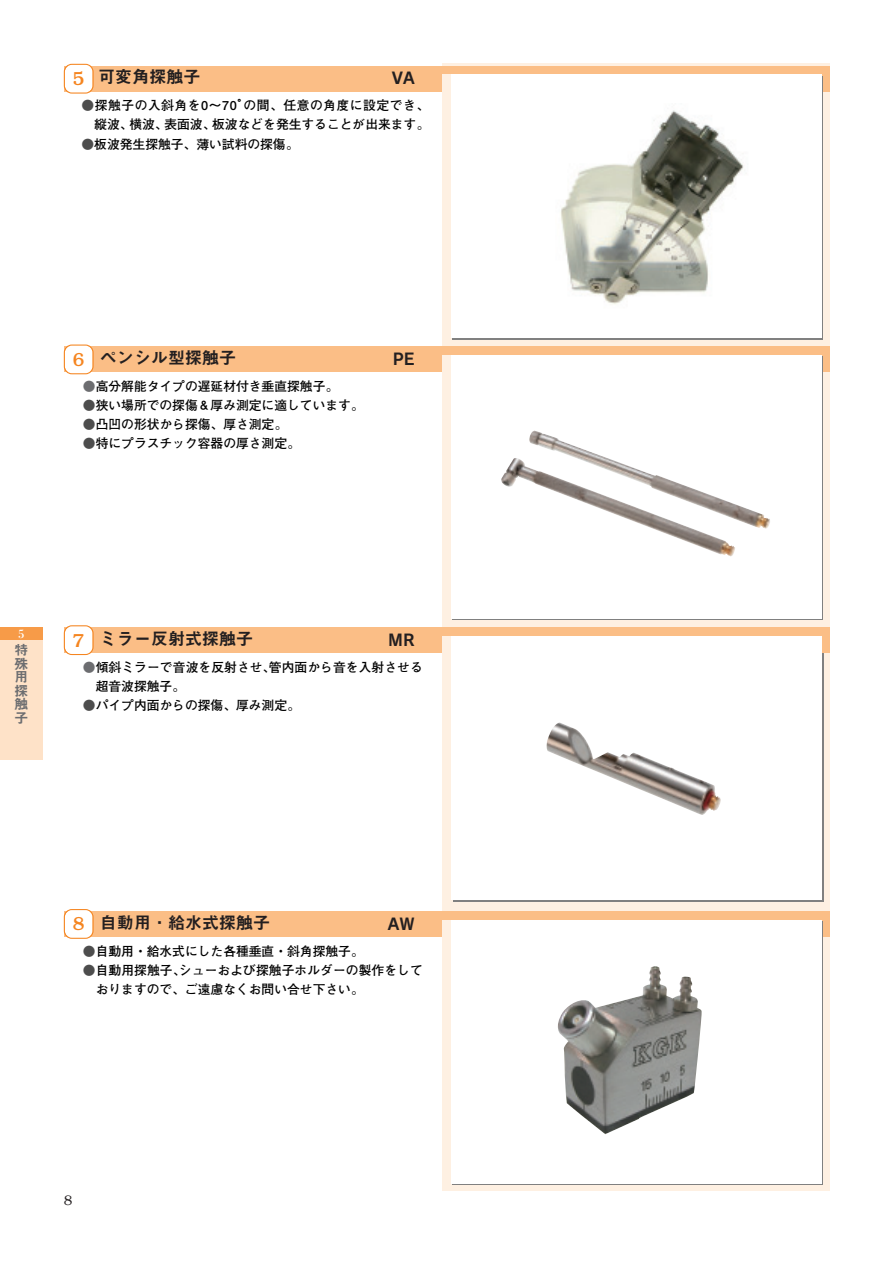
<style>
.page{position:relative;width:893px;height:1262px;background:#fff}
.page>*{position:absolute;margin:0;border:0;box-sizing:border-box;transform-origin:0 0}
.t1{font:500 19.2px "Bookman";color:#f58520}
.t2{font:16.95px "Midashi Go MB31";color:#231f20}
.t3{font:15.9px "Rodin CID B";color:#231f20}
.t4{font:13.8px/13.5px "Midashi Go MB31";color:#6c6d70;text-align:justify}
.t5{font:300 13.8px "Bookman";color:#231f20}
.t6{font:700 12.75px/19.2px "Futo Go B101";color:#000}
.t7{font:700 12.75px/19.2px "Futo Go B101";letter-spacing:.02em;color:#000;text-align:right}
.t8{font:12.75px "Bodoni";color:#fff}
.s1{color:#4d4d4d}
.s2{font-family:"Bookman";font-weight:500;font-size:19.2px;color:#f58520}
.s3{color:#6c6d70}
</style>
<div class="page">
<div style="left:0;top:640px;width:43px;height:120px;background:#fee2c8"></div>
<div style="left:0;top:627px;width:43px;height:13px;background:#f79b48"></div>
<svg style="left:442px;top:64px;width:387px;height:1127px;background:#f0e3d7"></svg>
<div style="left:64px;top:627px;width:765px;height:26px;background:#fbbe86"></div>
<div style="left:451px;top:636px;width:370px;height:263px;background:#fff"></div>
<img style="left:546px;top:722px;width:174px;height:93px">
<div style="left:442px;top:636px;width:9px;height:29px;background:#fef0e2"></div>
<div style="left:65px;top:626px;width:27px;height:28px;background:#fff;border-radius:7px"></div>
<div style="left:64px;top:625px;width:30px;height:30px;border:1px solid #f58520;border-radius:8px"></div>
<div style="left:64px;top:911px;width:765px;height:25px;background:#fbbe86"></div>
<div style="left:451px;top:919px;width:370px;height:264px;background:#fff"></div>
<img style="left:557px;top:966px;width:144px;height:168px">
<div style="left:442px;top:919px;width:9px;height:30px;background:#fef0e2"></div>
<div style="left:65px;top:910px;width:27px;height:27px;background:#fff;border-radius:7px"></div>
<div style="left:64px;top:909px;width:30px;height:29px;border:1px solid #f58520;border-radius:8px"></div>
<div style="left:64px;top:347px;width:765px;height:25px;background:#fbbe86"></div>
<div style="left:451px;top:355px;width:370px;height:264px;background:#fff"></div>
<img style="left:517px;top:430px;width:253px;height:127px">
<div style="left:442px;top:355px;width:9px;height:30px;background:#fef0e2"></div>
<div style="left:65px;top:345px;width:27px;height:28px;background:#fff;border-radius:7px"></div>
<div style="left:64px;top:344px;width:30px;height:30px;border:1px solid #f58520;border-radius:8px"></div>
<div style="left:64px;top:66px;width:765px;height:25px;background:#fbbe86"></div>
<div style="left:451px;top:74px;width:370px;height:264px;background:#fff"></div>
<img style="left:561px;top:110px;width:183px;height:194px">
<div style="left:442px;top:74px;width:9px;height:30px;background:#fef0e2"></div>
<div style="left:65px;top:65px;width:27px;height:27px;background:#fff;border-radius:7px"></div>
<div style="left:64px;top:64px;width:30px;height:30px;border:1px solid #f58520;border-radius:8px"></div>
<h2 class="t2" style="left:98px;top:70px;width:104px">可変角探触子</h2>
<h1 class="t1" style="left:73px;top:72px;width:13px">5</h1>
<p class="t3" style="left:392px;top:72px;width:24px">VA</p>
<p class="t7" style="left:81px;top:97px;width:349px"><span class="s1">●</span>探触子の入斜角を0～70°の間、任意の角度に設定でき、縦波、横波、表面波、板波などを発生することが出来ます。</p>
<p class="t6" style="left:81px;top:136px;width:218px"><span class="s1">●</span>板波発生探触子、薄い試料の探傷。</p>
<h2 class="t2" style="left:73px;top:352px;width:165px"><span class="s2">6</span> ペンシル型探触子</h2>
<p class="t6" style="left:83px;top:378px;width:257px"><span class="s3">●</span>高分解能タイプの遅延材付き垂直探触子。</p>
<p class="t6" style="left:83px;top:397px;width:282px"><span class="s1">●</span>狭い場所での探傷＆厚み測定に適しています。</p>
<p class="t6" style="left:83px;top:416px;width:206px"><span class="s1">●</span>凸凹の形状から探傷、厚さ測定。</p>
<p class="t6" style="left:83px;top:435px;width:218px"><span class="s1">●</span>特にプラスチック容器の厚さ測定。</p>
<p class="t3" style="left:393px;top:353px;width:23px">PE</p>
<p class="t8" style="left:18px;top:629px;width:8px">5</p>
<h2 class="t2" style="left:73px;top:632px;width:182px"><span class="s2">7</span> ミラー反射式探触子</h2>
<p class="t3" style="left:388px;top:633px;width:28px">MR</p>
<p class="t4" style="left:14px;top:645px;width:15px">特殊用探触子</p>
<p class="t6" style="left:96px;top:659px;width:328px;text-indent:-13px"><span class="s3">●</span>傾斜ミラーで音波を反射させ、管内面から音を入射させる超音波探触子。</p>
<p class="t6" style="left:83px;top:697px;width:218px"><span class="s1">●</span>パイプ内面からの探傷、厚み測定。</p>
<h2 class="t2" style="left:73px;top:916px;width:199px"><span class="s2">8</span> 自動用・給水式探触子</h2>
<p class="t3" style="left:388px;top:917px;width:28px">AW</p>
<p class="t6" style="left:83px;top:942px;width:282px"><span class="s1">●</span>自動用・給水式にした各種垂直・斜角探触子。</p>
<p class="t6" style="left:96px;top:961px;width:328px;text-indent:-13px"><span class="s1">●</span>自動用探触子、シューおよび探触子ホルダーの製作をしておりますので、ご遠慮なくお問い合せ下さい。</p>
<p class="t5" style="left:64px;top:1195px;width:10px">8</p>
</div>
